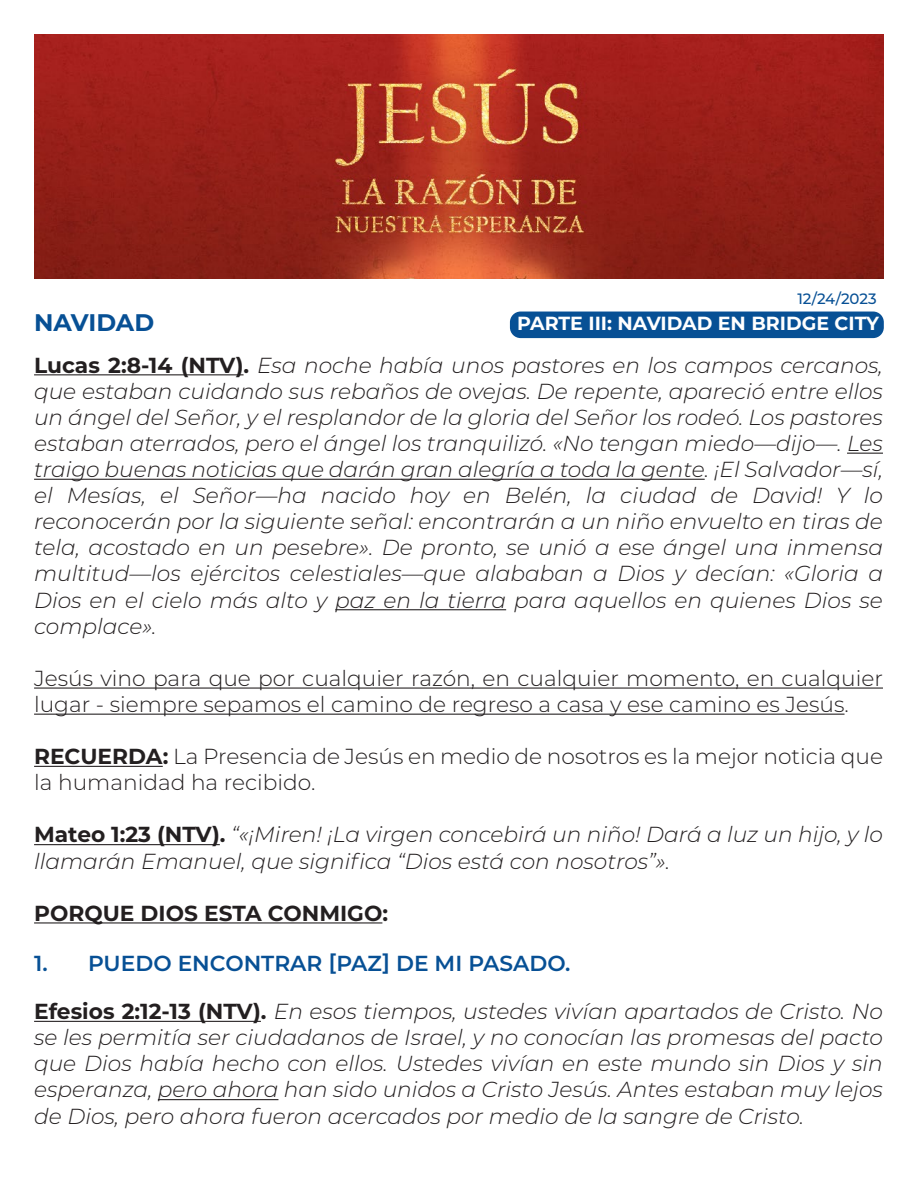
<style>
.page{position:relative;width:918px;height:1188px;background:#fff}
.page>*{position:absolute;margin:0;border:0;box-sizing:border-box;transform-origin:0 0}
.t1{font:700 24px "Montserrat";letter-spacing:-.005em;color:#075095}
.t2{font:italic 300 21.75px/26.1px "Montserrat";color:#231f20;text-align:justify}
.t3{font:300 21.75px/26.1px "Montserrat";color:#231f20}
.t4{font:700 21.75px "Montserrat";color:#231f20}
.t5{font:700 19.05px "Montserrat";color:#fff}
.t6{font:500 15px "Montserrat";letter-spacing:-.005em;color:#075095}
.s1{font-weight:700;font-style:normal}
.s2{font-weight:700}
.s3{font-weight:600;font-style:normal;color:#075095}
</style>
<div class="page">
<img style="left:34px;top:34px;width:850px;height:245px">
<div style="left:510px;top:312px;width:374px;height:26px;background:#075095;border-radius:11px"></div>
<hr style="left:34px;top:374px;width:210px;height:1px;background:#231f20">
<hr style="left:847px;top:453px;width:36px;height:1px;background:#231f20">
<hr style="left:34px;top:479px;width:671px;height:1px;background:#231f20">
<hr style="left:335px;top:609px;width:171px;height:1px;background:#231f20">
<hr style="left:34px;top:688px;width:849px;height:1px;background:#231f20">
<hr style="left:34px;top:714px;width:811px;height:1px;background:#231f20">
<hr style="left:34px;top:766px;width:129px;height:1px;background:#231f20">
<hr style="left:34px;top:844px;width:186px;height:1px;background:#231f20">
<hr style="left:34px;top:922px;width:348px;height:2px;background:#231f20">
<hr style="left:34px;top:1021px;width:227px;height:1px;background:#231f20">
<hr style="left:158px;top:1099px;width:120px;height:1px;background:#231f20">
<p class="t6" style="left:797px;top:288px;width:81px">12/24/2023</p>
<p class="t1" style="left:34px;top:305px;width:122px">NAVIDAD</p>
<p class="t5" style="left:517px;top:310px;width:363px">PARTE III: NAVIDAD EN BRIDGE CITY</p>
<p class="t2" style="left:34px;top:351px;width:851px"><span class="s1">Lucas 2:8-14 (NTV).</span> Esa noche había unos pastores en los campos cercanos, que estaban cuidando sus rebaños de ovejas. De repente, apareció entre ellos un ángel del Señor, y el resplandor de la gloria del Señor los rodeó. Los pastores estaban aterrados, pero el ángel los tranquilizó. «No tengan miedo—dijo—. Les traigo buenas noticias que darán gran alegría a toda la gente. ¡El Salvador—sí, el Mesías, el Señor—ha nacido hoy en Belén, la ciudad de David! Y lo reconocerán por la siguiente señal: encontrarán a un niño envuelto en tiras de tela, acostado en un pesebre». De pronto, se unió a ese ángel una inmensa multitud—los ejércitos celestiales—que alababan a Dios y decían: «Gloria a Dios en el cielo más alto y paz en la tierra para aquellos en quienes Dios se complace».</p>
<p class="t3" style="left:34px;top:664px;width:851px">Jesús vino para que por cualquier razón, en cualquier momento, en cualquier lugar - siempre sepamos el camino de regreso a casa y ese camino es Jesús.</p>
<p class="t3" style="left:34px;top:743px;width:850px"><span class="s2">RECUERDA:</span> La Presencia de Jesús en medio de nosotros es la mejor noticia que la humanidad ha recibido.</p>
<p class="t2" style="left:34px;top:821px;width:850px"><span class="s1">Mateo 1:23 (NTV).</span> “«¡Miren! ¡La virgen concebirá un niño! Dará a luz un hijo, y lo llamarán Emanuel, que significa “Dios está con nosotros”».</p>
<p class="t4" style="left:34px;top:897px;width:356px">PORQUE DIOS ESTA CONMIGO:</p>
<p class="t2" style="left:34px;top:939px;width:850px;line-height:47.7px"><span class="s3">1. PUEDO ENCONTRAR [PAZ] DE MI PASADO.<br></span><span class="s1">Efesios 2:12-13 (NTV).</span> En esos tiempos, ustedes vivían apartados de Cristo. No</p>
<p class="t2" style="left:34px;top:1024px;width:851px">se les permitía ser ciudadanos de Israel, y no conocían las promesas del pacto que Dios había hecho con ellos. Ustedes vivían en este mundo sin Dios y sin esperanza, pero ahora han sido unidos a Cristo Jesús. Antes estaban muy lejos de Dios, pero ahora fueron acercados por medio de la sangre de Cristo.</p>
</div>
